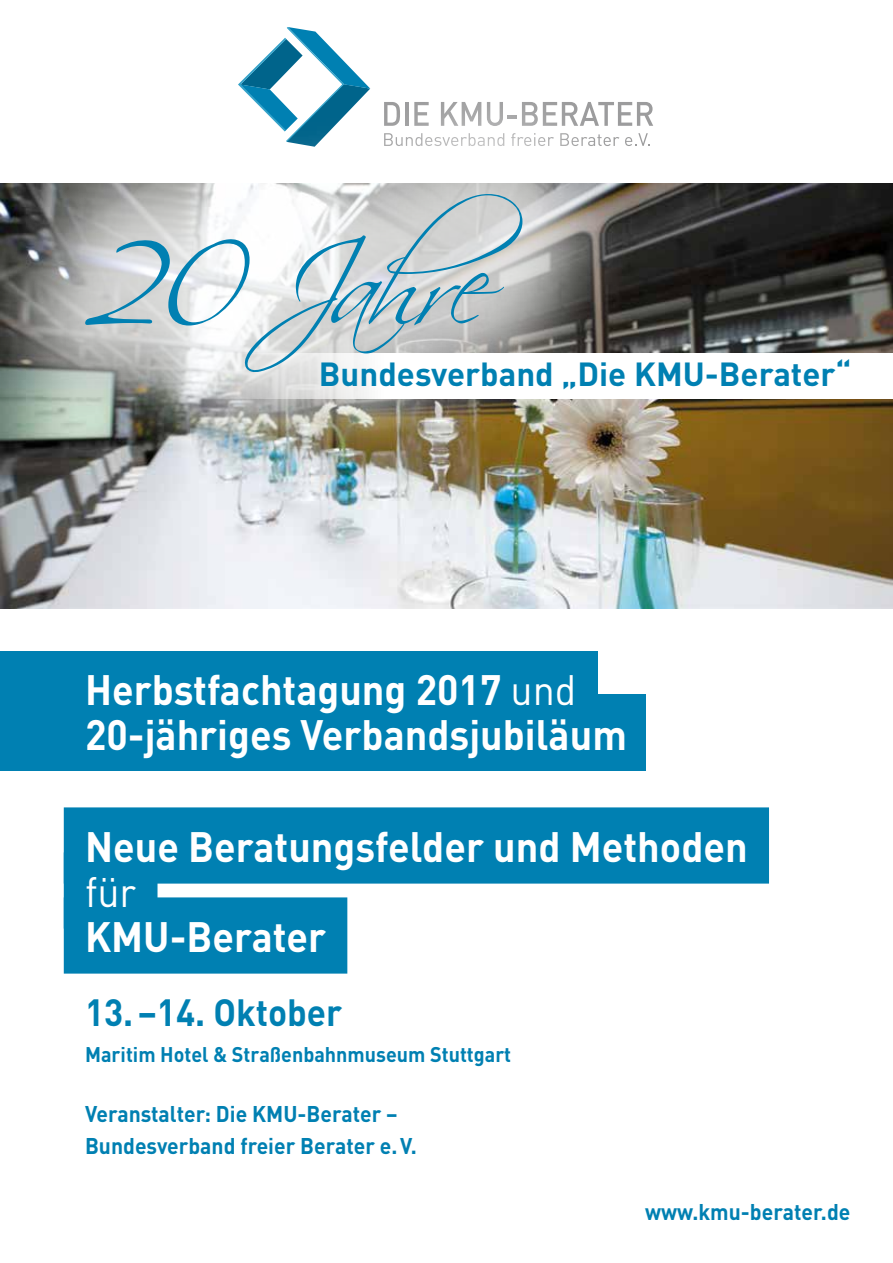
<style>
.page{position:relative;width:893px;height:1263px;background:#fff}
.page>*{position:absolute;margin:0;border:0;box-sizing:border-box;transform-origin:0 0}
.t1{font:115.5px "Scriptina";color:#0080b2}
.t2{font:700 42px/45px "DINOT";color:#fff;scale:.94 1}
.t3{font:42px "DINOT";color:#fff;scale:.94 1}
.t4{font:700 37.5px "DINOT";color:#0080b2;scale:.94 1}
.t5{font:700 33px "DINOT";color:#0080b2}
.t6{font:700 22.5px/31.5px "DINOT";color:#0080b2;scale:.94 1}
.t7{font:700 21px "DINOT";color:#0080b2;scale:.94 1}
.s1{font-size:160.5px}
.s2{font-weight:400}
</style>
<div class="page">
<div style="left:64px;top:807px;width:705px;height:76px;background:#0080b2"></div>
<div style="left:64px;top:852px;width:94px;height:76px;background:#0080b2"></div>
<div style="left:64px;top:897px;width:283px;height:76px;background:#0080b2"></div>
<img style="left:0;top:183px;width:893px;height:425px">
<div style="left:0;top:651px;width:597px;height:77px;background:#0080b2"></div>
<div style="left:0;top:695px;width:645px;height:76px;background:#0080b2"></div>
<svg style="left:642px;top:133px;width:8px;height:13px"></svg>
<svg style="left:642px;top:102px;width:11px;height:24px"></svg>
<svg style="left:248px;top:27px;width:108px;height:47px"></svg>
<div style="left:193px;top:353px;width:700px;height:46px;background:#fff"></div>
<div style="left:0;top:74px;width:642px;height:418px;background:#fff;opacity:.75"></div>
<h1 class="t1" style="left:85px;top:216px;width:439px"><span class="s1">20</span>Jahre</h1>
<p class="t5" style="left:319px;top:353px;width:534px">Bundesverband „Die KMU-Berater“</p>
<p class="t2" style="left:85px;top:666px;width:578px">Herbstfachtagung 2017 <span class="s2">und<br></span>20-jähriges Verbandsjubiläum</p>
<p class="t2" style="left:85px;top:823px;width:706px">Neue Beratungsfelder und Methoden</p>
<p class="t3" style="left:85px;top:866px;width:56px">für</p>
<p class="t2" style="left:85px;top:913px;width:258px">KMU-Berater</p>
<p class="t4" style="left:85px;top:988px;width:275px">13.–14. Oktober</p>
<p class="t7" style="left:85px;top:1041px;width:455px">Maritim Hotel &amp; Straßenbahnmuseum Stuttgart</p>
<p class="t6" style="left:85px;top:1097px;width:354px">Veranstalter: Die KMU-Berater –<br>Bundesverband freier Berater e.V.</p>
<p class="t6" style="left:645px;top:1196px;width:220px">www.kmu-berater.de</p>
</div>
